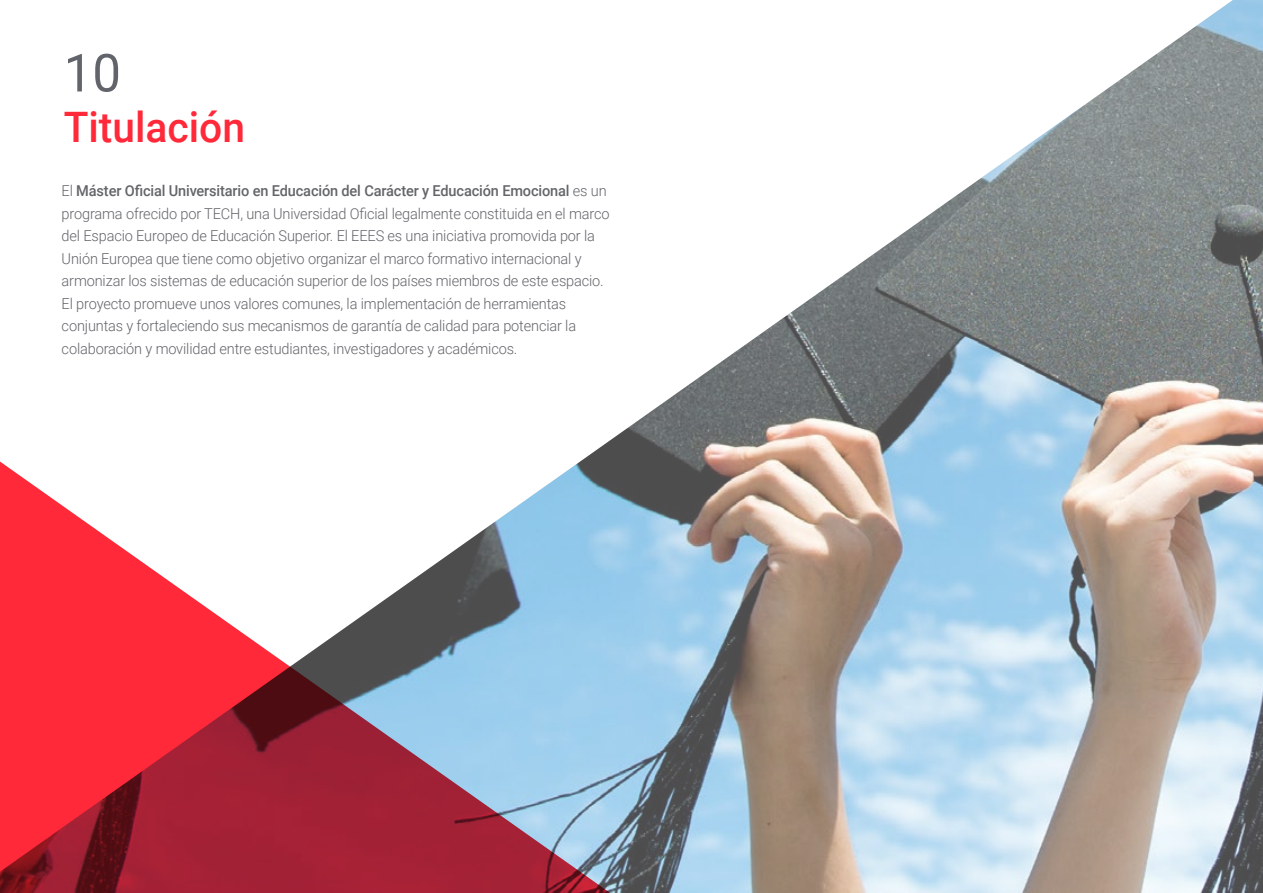
<style>
.page{position:relative;width:1263px;height:893px;background:#fff}
.page>*{position:absolute;margin:0;border:0;box-sizing:border-box;transform-origin:0 0}
.t1{font:52.5px "Roboto";color:#61646a}
.t2{font:500 42px "Roboto";color:#ff293a}
.t3{font:300 15px/22.5px "Roboto";letter-spacing:-.01em;color:#636569}
.s1{font-weight:500}
</style>
<div class="page">
<img style="left:602px;top:0;width:661px;height:893px">
<svg style="left:0;top:446px;width:640px;height:447px"></svg>
<h1 class="t1" style="left:64px;top:36px;width:59px">10</h1>
<h2 class="t2" style="left:64px;top:98px;width:183px">Titulación</h2>
<p class="t3" style="left:62px;top:179px;width:549px">El <span class="s1">Máster Oficial Universitario en Educación del Carácter y Educación Emocional</span> es un programa ofrecido por TECH, una Universidad Oficial legalmente constituida en el marco del Espacio Europeo de Educación Superior. El EEES es una iniciativa promovida por la Unión Europea que tiene como objetivo organizar el marco formativo internacional y armonizar los sistemas de educación superior de los países miembros de este espacio.<br>El proyecto promueve unos valores comunes, la implementación de herramientas conjuntas y fortaleciendo sus mecanismos de garantía de calidad para potenciar la colaboración y movilidad entre estudiantes, investigadores y académicos.</p>
</div>
